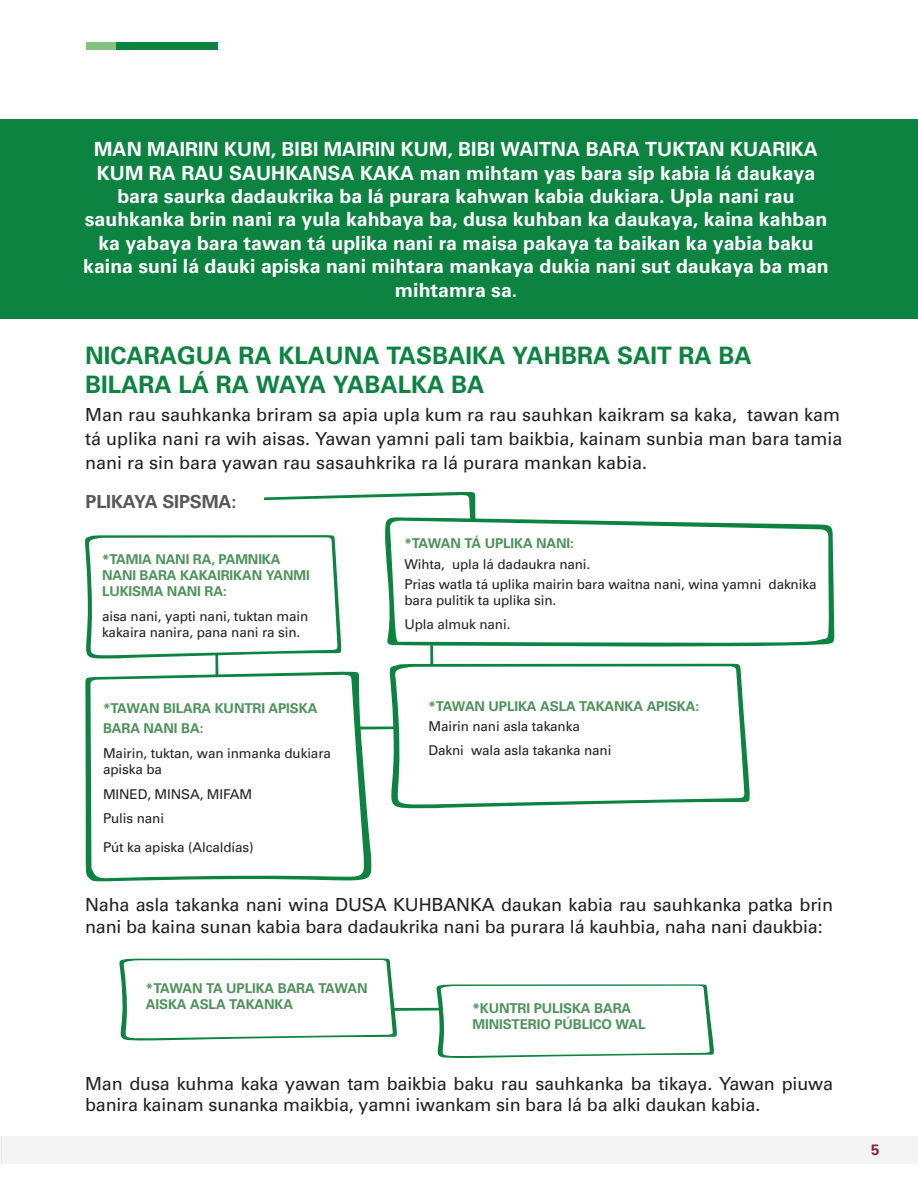
<style>
.page{position:relative;width:918px;height:1188px;background:#fff}
.page>*{position:absolute;margin:0;border:0;box-sizing:border-box;transform-origin:0 0}
.t1{font:24px/28.8px "Univers LT 65 Bd";color:#0c8340}
.t2{font:19.5px/23.4px "Univers LT 65 Bd";color:#fff;text-align:center}
.t3{font:18px/21.6px "Univers LT 55 Rm";letter-spacing:-.01em;color:#231f20}
.t4{font:18px "Univers LT 65 Bd";letter-spacing:-.01em;color:#57585a}
.t5{font:15px "Univers LT 65 Bd";color:#8f1a4a}
.t6{font:13.5px/16.2px "Univers LT 55 Rm";letter-spacing:-.01em;color:#231f20}
.t7{font:13.5px/16.2px "Univers LT 65 Bd";letter-spacing:-.01em;color:#4d925b}
</style>
<div class="page">
<hr style="left:0;top:1136px;width:2px;height:28px;background:#231f20">
<div style="left:2px;top:1136px;width:916px;height:28px;background:#f4f4f4"></div>
<div style="left:87px;top:43px;width:30px;height:7px;background:#85c282"></div>
<div style="left:117px;top:43px;width:101px;height:7px;background:#0c8340"></div>
<div style="left:0;top:119px;width:918px;height:199px;background:#0c8340"></div>
<svg style="left:385px;top:518px;width:450px;height:134px"></svg>
<svg style="left:85px;top:671px;width:289px;height:211px"></svg>
<svg style="left:374px;top:663px;width:376px;height:146px"></svg>
<svg style="left:85px;top:535px;width:259px;height:142px"></svg>
<svg style="left:430px;top:642px;width:3px;height:24px"></svg>
<svg style="left:264px;top:491px;width:223px;height:28px"></svg>
<svg style="left:358px;top:727px;width:36px;height:3px"></svg>
<svg style="left:119px;top:958px;width:595px;height:100px"></svg>
<p class="t2" style="left:83px;top:138px;width:747px">MAN MAIRIN KUM, BIBI MAIRIN KUM, BIBI WAITNA BARA TUKTAN KUARIKA KUM RA RAU SAUHKANSA KAKA man mihtam yas bara sip kabia lá daukaya bara saurka dadaukrika ba lá purara kahwan kabia dukiara. Upla nani rau sauhkanka brin nani ra yula kahbaya ba, dusa kuhban ka daukaya, kaina kahban ka yabaya bara tawan tá uplika nani ra maisa pakaya ta baikan ka yabia baku kaina suni lá dauki apiska nani mihtara mankaya dukia nani sut daukaya ba man mihtamra sa.</p>
<p class="t1" style="left:85px;top:341px;width:668px">NICARAGUA RA KLAUNA TASBAIKA YAHBRA SAIT RA BA<br>BILARA LÁ RA WAYA YABALKA BA</p>
<p class="t3" style="left:85px;top:403px;width:759px;line-height:24px">Man rau sauhkanka briram sa apia upla kum ra rau sauhkan kaikram sa kaka, tawan kam tá uplika nani ra wih aisas. Yawan yamni pali tam baikbia, kainam sunbia man bara tamia nani ra sin bara yawan rau sasauhkrika ra lá purara mankan kabia.</p>
<p class="t4" style="left:86px;top:491px;width:152px">PLIKAYA SIPSMA:</p>
<p class="t7" style="left:102px;top:551px;width:209px">*TAMIA NANI RA, PAMNIKA<br>NANI BARA KAKAIRIKAN YANMI<br>LUKISMA NANI RA:</p>
<p class="t6" style="left:102px;top:608px;width:208px">aisa nani, yapti nani, tuktan main kakaira nanira, pana nani ra sin.</p>
<p class="t7" style="left:103px;top:699px;width:216px;line-height:19.8px">*TAWAN BILARA KUNTRI APISKA<br>BARA NANI BA:</p>
<p class="t6" style="left:103px;top:745px;width:229px">Mairin, tuktan, wan inmanka dukiara apiska ba</p>
<p class="t6" style="left:103px;top:786px;width:151px">MINED, MINSA, MIFAM</p>
<p class="t6" style="left:103px;top:810px;width:63px">Pulis nani</p>
<p class="t6" style="left:103px;top:839px;width:152px">Pút ka apiska (Alcaldías)</p>
<p class="t7" style="left:404px;top:535px;width:171px">*TAWAN TÁ UPLIKA NANI:</p>
<p class="t6" style="left:404px;top:556px;width:187px">Wihta, upla lá dadaukra nani.</p>
<p class="t6" style="left:404px;top:576px;width:414px">Prias watla tá uplika mairin bara waitna nani, wina yamni daknika bara pulitik ta uplika sin.</p>
<p class="t6" style="left:404px;top:617px;width:108px">Upla almuk nani.</p>
<p class="t7" style="left:428px;top:698px;width:272px">*TAWAN UPLIKA ASLA TAKANKA APISKA:</p>
<p class="t6" style="left:428px;top:719px;width:153px">Mairin nani asla takanka</p>
<p class="t6" style="left:428px;top:743px;width:185px">Dakni wala asla takanka nani</p>
<p class="t3" style="left:85px;top:894px;width:749px">Naha asla takanka nani wina DUSA KUHBANKA daukan kabia rau sauhkanka patka brin nani ba kaina sunan kabia bara dadaukrika nani ba purara lá kauhbia, naha nani daukbia:</p>
<p class="t7" style="left:146px;top:980px;width:223px">*TAWAN TA UPLIKA BARA TAWAN<br>AISKA ASLA TAKANKA</p>
<p class="t7" style="left:473px;top:1000px;width:175px">*KUNTRI PULISKA BARA<br>MINISTERIO PÚBLICO WAL</p>
<p class="t3" style="left:85px;top:1073px;width:749px">Man dusa kuhma kaka yawan tam baikbia baku rau sauhkanka ba tikaya. Yawan piuwa banira kainam sunanka maikbia, yamni iwankam sin bara lá ba alki daukan kabia.</p>
<p class="t5" style="left:871px;top:1141px;width:10px">5</p>
</div>
